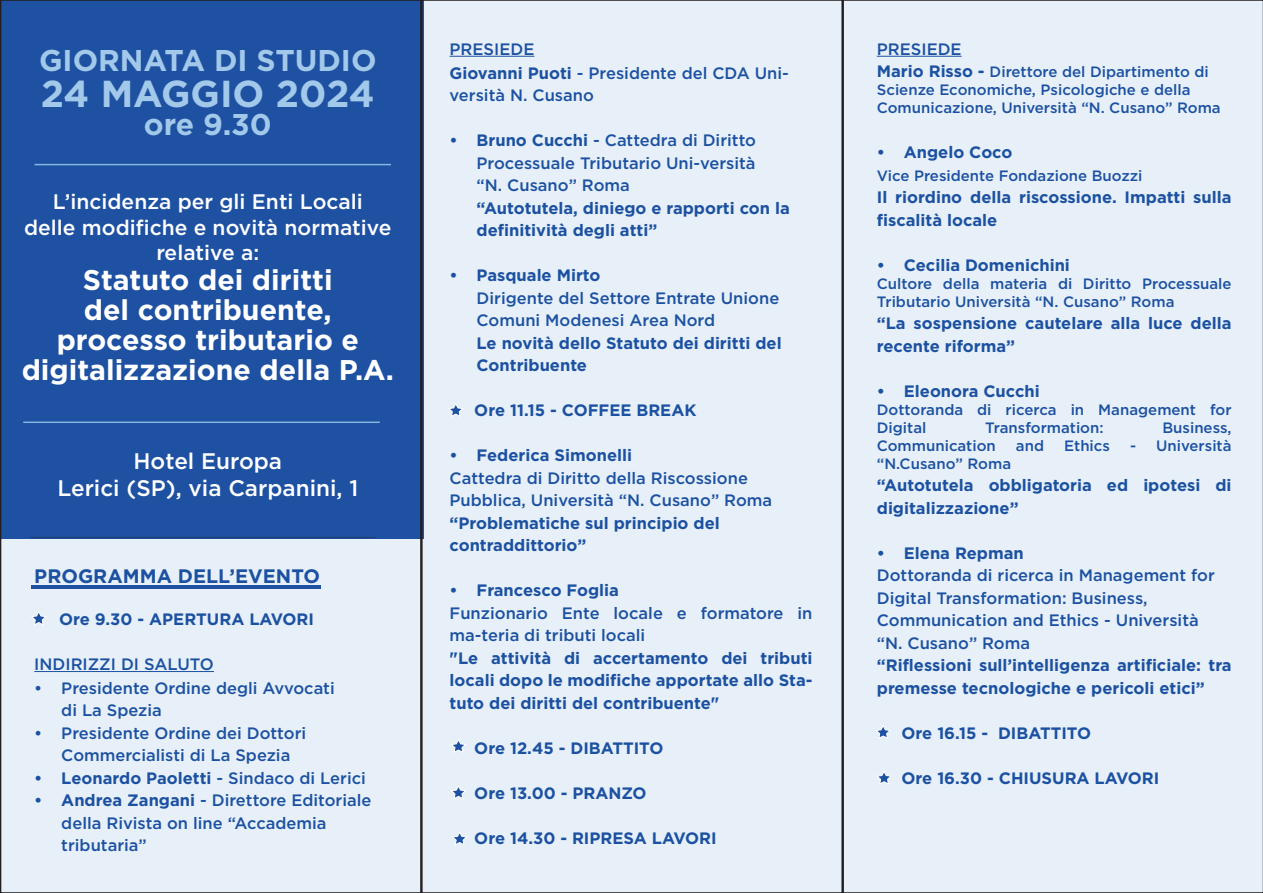
<style>
.page{position:relative;width:1263px;height:893px;background:#e7f0f8}
.page>*{position:absolute;margin:0;border:0;box-sizing:border-box;transform-origin:0 0}
.t1{font:700 37.5px "Gotham";color:#a3c9ea}
.t2{font:700 30px "Gotham";color:#a3c9ea}
.t3{font:700 28.5px/30px "Gotham";color:#fff;text-align:center}
.t4{font:500 22.5px/27px "Gotham";color:#fff;text-align:center}
.t5{font:500 21px/25.2px "Gotham";color:#fff;text-align:center}
.t6{font:700 19.5px "Gotham";color:#1c51a1}
.t7{font:700 16.5px/22.5px "Gotham";color:#1c51a1}
.t8{font:500 16.5px/22.5px "Gotham";color:#1c51a1}
.t9{font:500 15px/18px "Gotham";color:#1c51a1}
.s1{font-weight:500}
.s2{font-weight:700}
.s3{font-weight:700;font-size:16.5px}
</style>
<div class="page">
<div style="left:0;top:0;width:423px;height:539px;background:#1e51a2"></div>
<hr style="left:450px;top:56px;width:84px;height:1px;background:#1c51a1">
<hr style="left:31px;top:585px;width:290px;height:3px;background:#1e51a2">
<svg style="left:451px;top:739px;width:15px;height:14px"></svg>
<hr style="left:34px;top:671px;width:180px;height:1px;background:#1c51a1">
<hr style="left:31px;top:537px;width:344px;height:1px;background:#231f20">
<svg style="left:31px;top:611px;width:15px;height:14px"></svg>
<svg style="left:451px;top:785px;width:15px;height:14px"></svg>
<svg style="left:453px;top:832px;width:14px;height:13px"></svg>
<svg style="left:448px;top:403px;width:15px;height:14px"></svg>
<hr style="left:34px;top:164px;width:357px;height:1px;background:#86b4e0">
<hr style="left:23px;top:421px;width:357px;height:2px;background:#86b4e0">
<svg style="left:842px;top:0;width:421px;height:893px"></svg>
<h2 class="t2" style="left:39px;top:43px;width:339px">GIORNATA DI STUDIO</h2>
<h1 class="t1" style="left:41px;top:72px;width:335px">24 MAGGIO 2024</h1>
<h2 class="t2" style="left:144px;top:107px;width:130px">ore 9.30</h2>
<p class="t5" style="left:24px;top:189px;width:369px">L’incidenza per gli Enti Locali<br>delle modifiche e novità normative relative a:</p>
<h3 class="t3" style="left:22px;top:264px;width:374px">Statuto dei diritti<br>del contribuente, processo tributario e digitalizzazione della P.A.</h3>
<h3 class="t4" style="left:57px;top:447px;width:302px">Hotel Europa<br>Lerici (SP), via Carpanini, 1</h3>
<p class="t6" style="left:34px;top:565px;width:287px">PROGRAMMA DELL’EVENTO</p>
<p class="t7" style="left:59px;top:607px;width:256px">Ore 9.30 - APERTURA LAVORI</p>
<p class="t8" style="left:34px;top:653px;width:181px">INDIRIZZI DI SALUTO</p>
<p class="t8" style="left:61px;top:677px;width:275px;text-indent:-27px">• Presidente Ordine degli Avvocati di La Spezia</p>
<p class="t8" style="left:61px;top:722px;width:246px;text-indent:-27px">• Presidente Ordine dei Dottori<br>Commercialisti di La Spezia</p>
<p class="t7" style="left:34px;top:766px;width:333px">• Leonardo Paoletti <span class="s1">- Sindaco di Lerici</span></p>
<p class="t8" style="left:61px;top:789px;width:312px;text-indent:-27px"><span class="s2">• Andrea Zangani</span> - Direttore Editoriale della Rivista on line “Accademia tributaria”</p>
<p class="t8" style="left:450px;top:37px;width:341px;line-height:24px">PRESIEDE<br><span class="s2">Giovanni Puoti</span> - Presidente del CDA Uni-</p>
<p class="t8" style="left:450px;top:84px;width:146px">versità N. Cusano</p>
<p class="t8" style="left:477px;top:129px;width:281px;text-align:justify;text-indent:-27px"><span class="s2">• Bruno Cucchi</span> - Cattedra di Diritto Processuale Tributario Uni-versità “N. Cusano” Roma</p>
<p class="t7" style="left:477px;top:196px;width:315px">“Autotutela, diniego e rapporti con la definitività degli atti”</p>
<p class="t7" style="left:450px;top:264px;width:152px">• Pasquale Mirto</p>
<p class="t8" style="left:477px;top:286px;width:304px">Dirigente del Settore Entrate Unione<br>Comuni Modenesi Area Nord</p>
<p class="t7" style="left:477px;top:331px;width:307px">Le novità dello Statuto dei diritti del<br>Contribuente</p>
<p class="t7" style="left:474px;top:399px;width:224px">Ore 11.15 - COFFEE BREAK</p>
<p class="t7" style="left:450px;top:444px;width:184px">• Federica Simonelli</p>
<p class="t8" style="left:450px;top:466px;width:324px">Cattedra di Diritto della Riscossione<br>Pubblica, Università “N. Cusano” Roma</p>
<p class="t7" style="left:450px;top:511px;width:272px">“Problematiche sul principio del contraddittorio”</p>
<p class="t7" style="left:450px;top:579px;width:171px">• Francesco Foglia</p>
<p class="t8" style="left:450px;top:601px;width:364px">Funzionario Ente locale e formatore in ma-teria di tributi locali</p>
<p class="t7" style="left:450px;top:646px;width:364px;text-align:justify">"Le attività di accertamento dei tributi locali dopo le modifiche apportate allo Sta&shy;tuto dei diritti del contribuente"</p>
<p class="t7" style="left:474px;top:736px;width:191px">Ore 12.45 - DIBATTITO</p>
<p class="t7" style="left:474px;top:781px;width:174px">Ore 13.00 - PRANZO</p>
<p class="t7" style="left:474px;top:826px;width:244px">Ore 14.30 - RIPRESA LAVORI</p>
<p class="t8" style="left:877px;top:37px;width:86px">PRESIEDE</p>
<p class="t9" style="left:877px;top:63px;width:345px"><span class="s3">Mario Risso -</span> Direttore del Dipartimento di<br>Scienze Economiche, Psicologiche e della<br>Comunicazione, Università “N. Cusano” Roma</p>
<p class="t7" style="left:877px;top:141px;width:137px">• Angelo Coco</p>
<p class="t9" style="left:877px;top:166px;width:267px">Vice Presidente Fondazione Buozzi</p>
<p class="t7" style="left:877px;top:186px;width:356px">Il riordino della riscossione. Impatti sulla fiscalità locale</p>
<p class="t7" style="left:877px;top:253px;width:195px">• Cecilia Domenichini</p>
<p class="t9" style="left:877px;top:274px;width:356px">Cultore della materia di Diritto Processuale<br>Tributario Università “N. Cusano” Roma</p>
<p class="t7" style="left:877px;top:312px;width:356px">“La sospensione cautelare alla luce della recente riforma”</p>
<p class="t7" style="left:877px;top:379px;width:164px">• Eleonora Cucchi</p>
<p class="t9" style="left:877px;top:400px;width:356px">Dottoranda di ricerca in Management for<br>Digital</p>
<p class="t9" style="left:985px;top:418px;width:120px">Transformation:</p>
<p class="t9" style="left:1162px;top:418px;width:71px">Business,</p>
<p class="t9" style="left:877px;top:436px;width:121px">Communication</p>
<p class="t9" style="left:1016px;top:436px;width:30px">and</p>
<p class="t9" style="left:1064px;top:436px;width:47px">Ethics</p>
<p class="t9" style="left:1130px;top:436px;width:103px">- Università</p>
<p class="t9" style="left:877px;top:454px;width:136px">“N.Cusano” Roma</p>
<p class="t7" style="left:877px;top:474px;width:356px">“Autotutela obbligatoria ed ipotesi di digitalizzazione”</p>
<p class="t7" style="left:877px;top:541px;width:148px">• Elena Repman</p>
<p class="t8" style="left:877px;top:564px;width:340px">Dottoranda di ricerca in Management for Digital Transformation: Business, Communication and Ethics - Università “N. Cusano” Roma</p>
<p class="t7" style="left:877px;top:654px;width:356px">“Riflessioni sull’intelligenza artificiale: tra premesse tecnologiche e pericoli etici”</p>
<p class="t7" style="left:901px;top:721px;width:191px">Ore 16.15 - DIBATTITO</p>
<p class="t7" style="left:901px;top:766px;width:259px">Ore 16.30 - CHIUSURA LAVORI</p>
</div>
